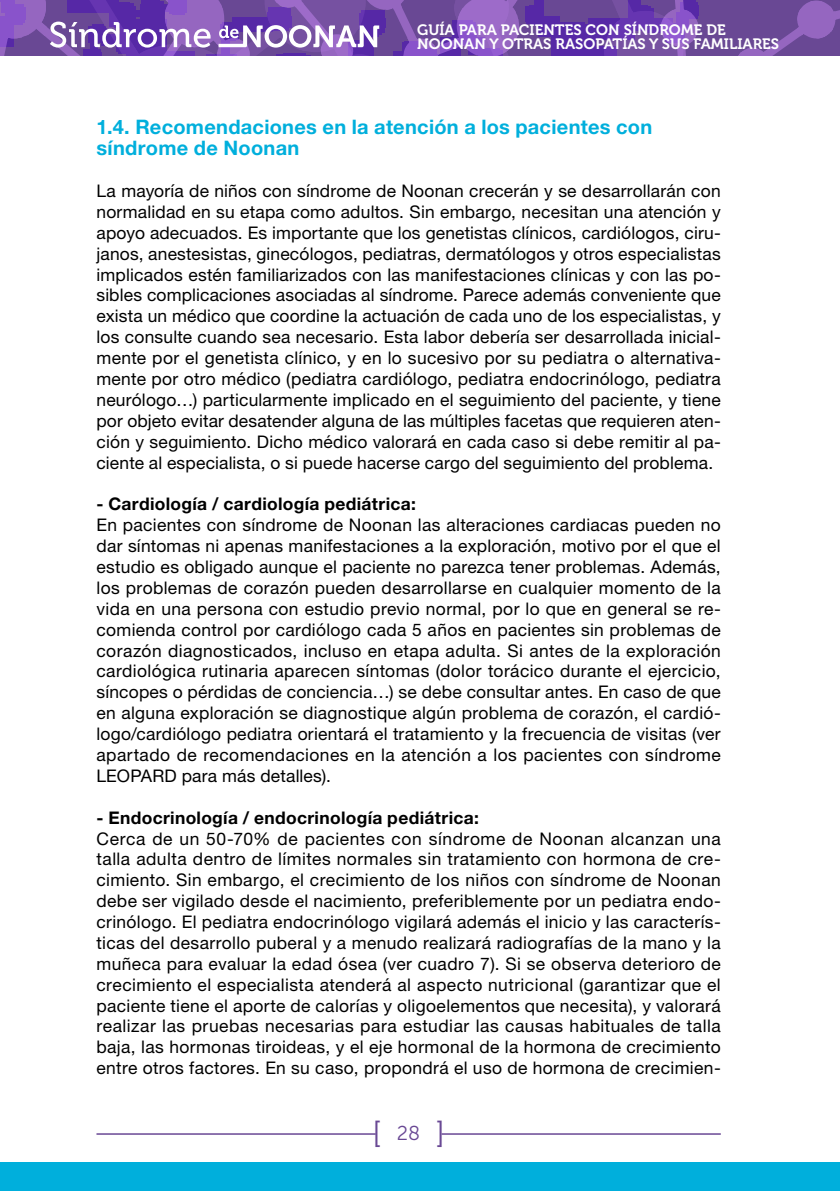
<style>
.page{position:relative;width:840px;height:1191px;background:#fff}
.page>*{position:absolute;margin:0;border:0;box-sizing:border-box;transform-origin:0 0}
.t1{font:32px "Museo Sans 300";color:#694894}
.t2{font:700 20px/20.8px "Helvetica Neue LT Std";letter-spacing:.015em;color:#00afdc}
.t3{font:17.4px/20.8px "Helvetica Neue LT Std";letter-spacing:.015em;color:#000;text-align:justify}
.t4{font:700 17.4px "Helvetica Neue LT Std";letter-spacing:.02em;color:#000}
.t5{font:15px/14px "Museo 700";color:#fff}
.s1{font-size:20px}
</style>
<div class="page">
<div style="left:0;top:1162px;width:839px;height:29px;background:#00afdc"></div>
<svg style="left:0;top:0;width:839px;height:56px;background:#7b54ad"></svg>
<hr style="left:96px;top:1133px;width:279px;height:1px;background:#694894">
<hr style="left:441px;top:1133px;width:279px;height:1px;background:#694894">
<p class="t5" style="left:417px;top:23px;width:363px">GUÍA PARA PACIENTES CON SÍNDROME DE<br>NOONAN Y OTRAS RASOPATÍAS Y SUS FAMILIARES</p>
<p class="t2" style="left:96px;top:116px;width:557px">1.4. Recomendaciones en la atención a los pacientes con síndrome de Noonan</p>
<p class="t3" style="left:96px;top:180px;width:625px">La mayoría de niños con síndrome de Noonan crecerán y se desarrollarán con normalidad en su etapa como adultos. Sin embargo, necesitan una atención y apoyo adecuados. Es importante que los genetistas clínicos, cardiólogos, ciru&shy;janos, anestesistas, ginecólogos, pediatras, dermatólogos y otros especialistas implicados estén familiarizados con las manifestaciones clínicas y con las po&shy;sibles complicaciones asociadas al síndrome. Parece además conveniente que exista un médico que coordine la actuación de cada uno de los especialistas, y los consulte cuando sea necesario. Esta labor debería ser desarrollada inicial&shy;mente por el genetista clínico, y en lo sucesivo por su pediatra o alternativa&shy;mente por otro médico (pediatra cardiólogo, pediatra endocrinólogo, pediatra neurólogo…) particularmente implicado en el seguimiento del paciente, y tiene por objeto evitar desatender alguna de las múltiples facetas que requieren aten&shy;ción y seguimiento. Dicho médico valorará en cada caso si debe remitir al pa&shy;ciente al especialista, o si puede hacerse cargo del seguimiento del problema.</p>
<p class="t4" style="left:96px;top:493px;width:321px">- Cardiología / cardiología pediátrica:</p>
<p class="t3" style="left:96px;top:514px;width:625px">En pacientes con síndrome de Noonan las alteraciones cardiacas pueden no dar síntomas ni apenas manifestaciones a la exploración, motivo por el que el estudio es obligado aunque el paciente no parezca tener problemas. Además, los problemas de corazón pueden desarrollarse en cualquier momento de la vida en una persona con estudio previo normal, por lo que en general se re&shy;comienda control por cardiólogo cada 5 años en pacientes sin problemas de corazón diagnosticados, incluso en etapa adulta. Si antes de la exploración cardiológica rutinaria aparecen síntomas (dolor torácico durante el ejercicio, síncopes o pérdidas de conciencia…) se debe consultar antes. En caso de que en alguna exploración se diagnostique algún problema de corazón, el cardió&shy;logo/cardiólogo pediatra orientará el tratamiento y la frecuencia de visitas (ver apartado de recomendaciones en la atención a los pacientes con síndrome LEOPARD para más detalles).</p>
<p class="t4" style="left:96px;top:806px;width:383px">- Endocrinología / endocrinología pediátrica:</p>
<p class="t3" style="left:96px;top:827px;width:625px">Cerca de un 50-70% de pacientes con síndrome de Noonan alcanzan una talla adulta dentro de límites normales sin tratamiento con hormona de cre&shy;cimiento. Sin embargo, el crecimiento de los niños con síndrome de Noonan debe ser vigilado desde el nacimiento, preferiblemente por un pediatra endo&shy;crinólogo. El pediatra endocrinólogo vigilará además el inicio y las caracterís&shy;ticas del desarrollo puberal y a menudo realizará radiografías de la mano y la muñeca para evaluar la edad ósea (ver cuadro 7). Si se observa deterioro de crecimiento el especialista atenderá al aspecto nutricional (garantizar que el paciente tiene el aporte de calorías y oligoelementos que necesita), y valorará realizar las pruebas necesarias para estudiar las causas habituales de talla baja, las hormonas tiroideas, y el eje hormonal de la hormona de crecimiento entre otros factores. En su caso, propondrá el uso de hormona de crecimien-</p>
<h1 class="t1" style="left:372px;top:1115px;width:74px">[<span class="s1">28</span>]</h1>
</div>
